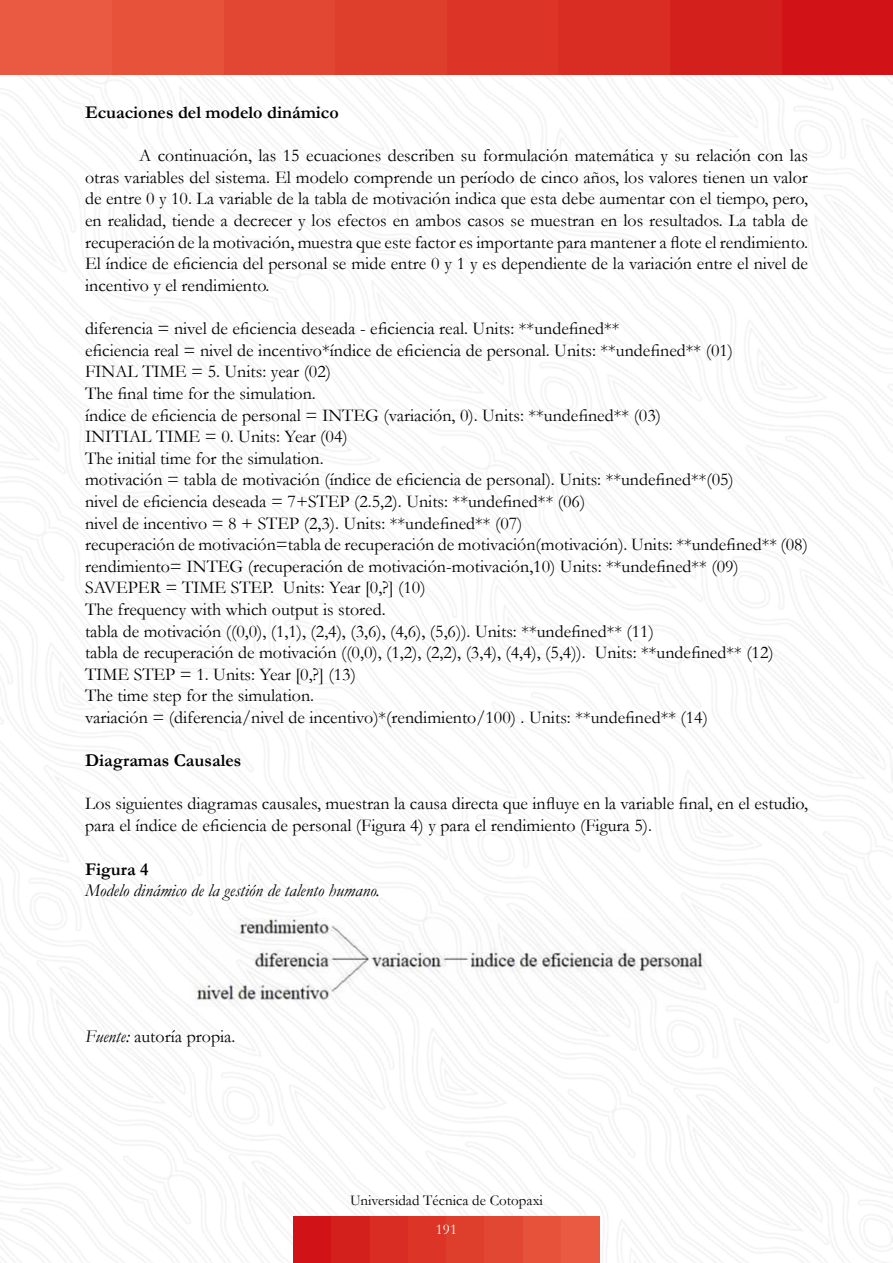
<style>
.page{position:relative;width:893px;height:1263px;background:#fff}
.page>*{position:absolute;margin:0;border:0;box-sizing:border-box;transform-origin:0 0}
.t1{font:18px/21.6px "Garamond";color:#000}
.t2{font:700 18px "Garamond";color:#000}
.t3{font:italic 18px "Garamond";color:#000}
.t4{font:15px "Garamond";color:#000}
.t5{font:15px "Garamond";color:#fff}
.s1{font-style:italic}
</style>
<div class="page">
<img style="left:0;top:74px;width:893px;height:1189px">
<div style="left:293px;top:1216px;width:39px;height:47px;background:#d11317"></div>
<div style="left:332px;top:1216px;width:38px;height:47px;background:#d4201c"></div>
<div style="left:370px;top:1216px;width:38px;height:47px;background:#d92c22"></div>
<div style="left:408px;top:1216px;width:38px;height:47px;background:#dc3427"></div>
<div style="left:446px;top:1216px;width:39px;height:47px;background:#de3e2c"></div>
<div style="left:485px;top:1216px;width:38px;height:47px;background:#e24733"></div>
<div style="left:523px;top:1216px;width:38px;height:47px;background:#e7523b"></div>
<div style="left:561px;top:1216px;width:39px;height:47px;background:#ea5a43"></div>
<div style="left:782px;top:0;width:111px;height:74px;background:#d11317"></div>
<div style="left:670px;top:0;width:112px;height:74px;background:#d4201c"></div>
<div style="left:558px;top:0;width:112px;height:74px;background:#d92c22"></div>
<div style="left:447px;top:0;width:111px;height:74px;background:#dc3427"></div>
<div style="left:335px;top:0;width:112px;height:74px;background:#de3e2c"></div>
<div style="left:223px;top:0;width:112px;height:74px;background:#e24733"></div>
<div style="left:112px;top:0;width:111px;height:74px;background:#e7523b"></div>
<div style="left:0;top:0;width:112px;height:74px;background:#ea5a43"></div>
<img style="left:188px;top:919px;width:517px;height:87px">
<p class="t2" style="left:85px;top:100px;width:255px">Ecuaciones del modelo dinámico</p>
<p class="t1" style="left:85px;top:144px;width:724px;text-align:justify;text-indent:54px">A continuación, las 15 ecuaciones describen su formulación matemática y su relación con las otras variables del sistema. El modelo comprende un período de cinco años, los valores tienen un valor de entre 0 y 10. La variable de la tabla de motivación indica que esta debe aumentar con el tiempo, pero, en realidad, tiende a decrecer y los efectos en ambos casos se muestran en los resultados. La tabla de recuperación de la motivación, muestra que este factor es importante para mantener a flote el rendimiento.<br>El índice de eficiencia del personal se mide entre 0 y 1 y es dependiente de la variación entre el nivel de incentivo y el rendimiento.</p>
<p class="t1" style="left:85px;top:317px;width:724px">diferencia = nivel de eficiencia deseada - eficiencia real. Units: **undefined**<br>eficiencia real = nivel de incentivo*índice de eficiencia de personal. Units: **undefined** (01)<br>FINAL TIME = 5. Units: year (02)<br>The final time for the simulation.<br>índice de eficiencia de personal = INTEG (variación, 0). Units: **undefined** (03)<br>INITIAL TIME = 0. Units: Year (04)<br>The initial time for the simulation.<br>motivación = tabla de motivación (índice de eficiencia de personal). Units: **undefined**(05)<br>nivel de eficiencia deseada = 7+STEP (2.5,2). Units: **undefined** (06)<br>nivel de incentivo = 8 + STEP (2,3). Units: **undefined** (07)<br>recuperación de motivación=tabla de recuperación de motivación(motivación). Units: **undefined** (08) rendimiento= INTEG (recuperación de motivación-motivación,10) Units: **undefined** (09)<br>SAVEPER = TIME STEP. Units: Year [0,?] (10)<br>The frequency with which output is stored.<br>tabla de motivación ((0,0), (1,1), (2,4), (3,6), (4,6), (5,6)). Units: **undefined** (11)<br>tabla de recuperación de motivación ((0,0), (1,2), (2,2), (3,4), (4,4), (5,4)). Units: **undefined** (12)<br>TIME STEP = 1. Units: Year [0,?] (13)<br>The time step for the simulation.<br>variación = (diferencia/nivel de incentivo)*(rendimiento/100) . Units: **undefined** (14)</p>
<p class="t2" style="left:85px;top:748px;width:158px">Diagramas Causales</p>
<p class="t1" style="left:85px;top:792px;width:724px">Los siguientes diagramas causales, muestran la causa directa que influye en la variable final, en el estudio, para el índice de eficiencia de personal (Figura 4) y para el rendimiento (Figura 5).</p>
<p class="t2" style="left:85px;top:857px;width:65px">Figura 4</p>
<p class="t3" style="left:85px;top:878px;width:296px">Modelo dinámico de la gestión de talento humano.</p>
<p class="t1" style="left:85px;top:1025px;width:152px"><span class="s1">Fuente:</span> autoría propia.</p>
<p class="t4" style="left:350px;top:1190px;width:194px">Universidad Técnica de Cotopaxi</p>
<p class="t5" style="left:436px;top:1219px;width:23px">191</p>
</div>
